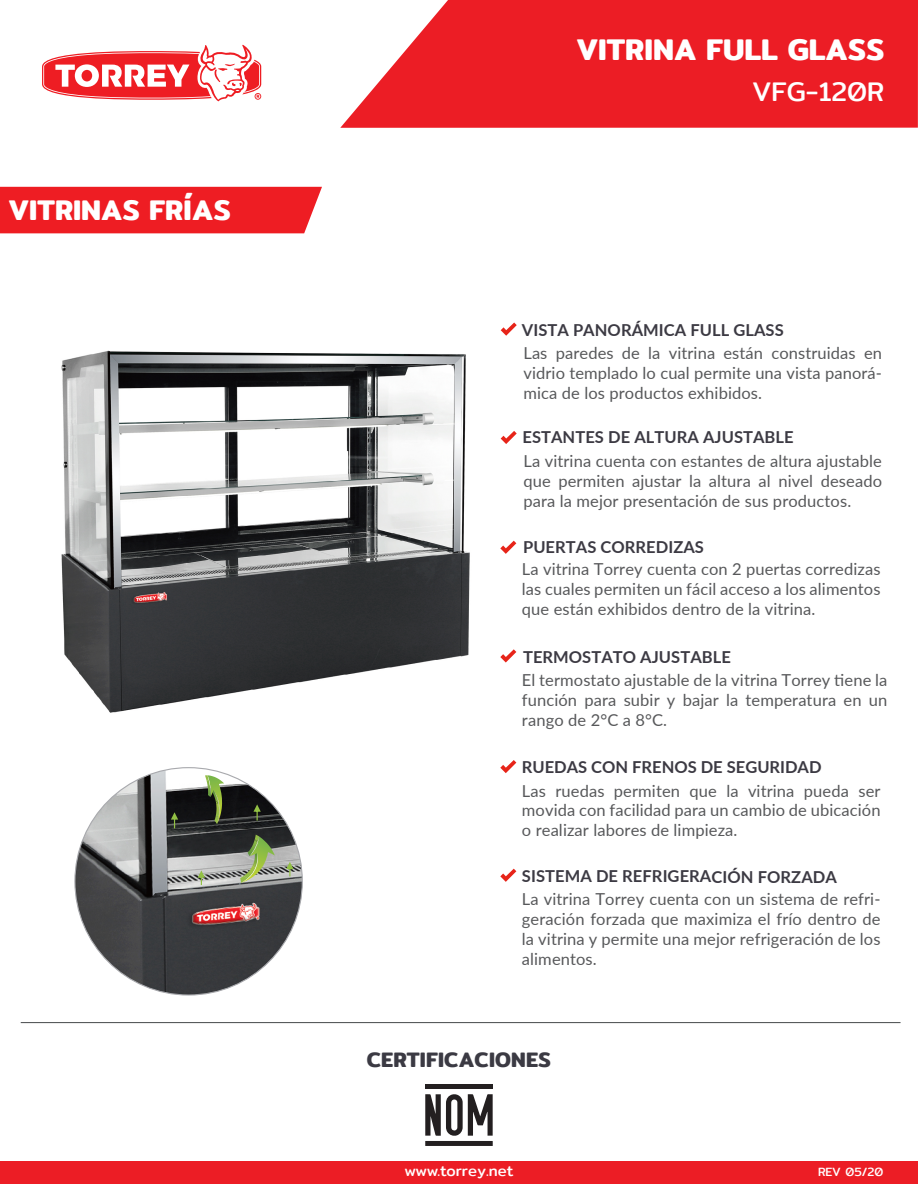
<style>
.page{position:relative;width:918px;height:1188px;background:#fff}
.page>*{position:absolute;margin:0;border:0;box-sizing:border-box;transform-origin:0 0}
.t1{font:600 30px "Mitr";color:#fff}
.t2{font:600 28.5px "Mitr";color:#fff}
.t3{font:27px "Mitr";color:#fff}
.t4{font:600 21px "Mitr";letter-spacing:.01em;color:#3b3a43}
.t5{font:16.5px/19.8px "Lato";letter-spacing:.005em;color:#57585a;text-align:justify}
.t6{font:700 16.5px "Lato";letter-spacing:.005em;color:#3c3a43}
.t7{font:15px "Mitr";color:#fff}
.t8{font:12px "Mitr";color:#fff}
</style>
<div class="page">
<div style="left:0;top:1161px;width:918px;height:23px;background:#ec1d25"></div>
<svg style="left:340px;top:0;width:578px;height:128px;background:#ed323a"></svg>
<div style="left:0;top:187px;width:322px;height:46px;background:#ee1d23"></div>
<svg style="left:42px;top:44px;width:220px;height:58px"></svg>
<hr style="left:21px;top:1022px;width:880px;height:1px;background:#46494b">
<div style="left:425px;top:1084px;width:68px;height:5px;background:#231f20"></div>
<svg style="left:425px;top:1094px;width:68px;height:52px"></svg>
<img style="left:61px;top:350px;width:409px;height:363px">
<img style="left:75px;top:768px;width:227px;height:227px;border-radius:114px">
<img style="left:260px;top:836px;width:15px;height:45px">
<svg style="left:240px;top:835px;width:20px;height:48px"></svg>
<img style="left:221px;top:775px;width:3px;height:46px">
<svg style="left:205px;top:775px;width:16px;height:49px"></svg>
<svg style="left:198px;top:870px;width:7px;height:15px"></svg>
<svg style="left:286px;top:862px;width:8px;height:14px"></svg>
<svg style="left:253px;top:804px;width:8px;height:17px"></svg>
<svg style="left:171px;top:812px;width:7px;height:16px"></svg>
<svg style="left:501px;top:431px;width:16px;height:13px"></svg>
<svg style="left:501px;top:323px;width:16px;height:13px"></svg>
<svg style="left:500px;top:541px;width:16px;height:13px"></svg>
<svg style="left:500px;top:649px;width:16px;height:14px"></svg>
<svg style="left:500px;top:760px;width:16px;height:13px"></svg>
<svg style="left:500px;top:869px;width:16px;height:13px"></svg>
<h2 class="t2" style="left:9px;top:189px;width:224px">VITRINAS FRÍAS</h2>
<h1 class="t1" style="left:576px;top:27px;width:309px">VITRINA FULL GLASS</h1>
<h3 class="t3" style="left:752px;top:72px;width:134px">VFG-120R</h3>
<p class="t6" style="left:522px;top:318px;width:263px">VISTA PANORÁMICA FULL GLASS</p>
<p class="t5" style="left:523px;top:342px;width:360px">Las paredes de la vitrina están construidas en vidrio templado lo cual permite una vista panorá&shy;mica de los productos exhibidos.</p>
<p class="t6" style="left:522px;top:425px;width:273px">ESTANTES DE ALTURA AJUSTABLE</p>
<p class="t5" style="left:523px;top:451px;width:360px">La vitrina cuenta con estantes de altura ajustable que permiten ajustar la altura al nivel deseado para la mejor presentación de sus productos.</p>
<p class="t6" style="left:523px;top:535px;width:182px">PUERTAS CORREDIZAS</p>
<p class="t5" style="left:522px;top:559px;width:360px">La vitrina Torrey cuenta con 2 puertas corredizas las cuales permiten un fácil acceso a los alimentos que están exhibidos dentro de la vitrina.</p>
<p class="t6" style="left:523px;top:645px;width:209px">TERMOSTATO AJUSTABLE</p>
<p class="t5" style="left:522px;top:669px;width:367px">El termostato ajustable de la vitrina Torrey tiene la función para subir y bajar la temperatura en un rango de 2°C a 8°C.</p>
<p class="t6" style="left:522px;top:755px;width:301px">RUEDAS CON FRENOS DE SEGURIDAD</p>
<p class="t5" style="left:522px;top:780px;width:360px">Las ruedas permiten que la vitrina pueda ser movida con facilidad para un cambio de ubicación o realizar labores de limpieza.</p>
<p class="t6" style="left:522px;top:864px;width:317px">SISTEMA DE REFRIGERACIÓN FORZADA</p>
<p class="t5" style="left:522px;top:889px;width:360px">La vitrina Torrey cuenta con un sistema de refri&shy;geración forzada que maximiza el frío dentro de la vitrina y permite una mejor refrigeración de los alimentos.</p>
<p class="t4" style="left:367px;top:1044px;width:186px">CERTIFICACIONES</p>
<p class="t7" style="left:404px;top:1160px;width:111px">www.torrey.net</p>
<p class="t8" style="left:818px;top:1163px;width:67px">REV 05/20</p>
</div>
